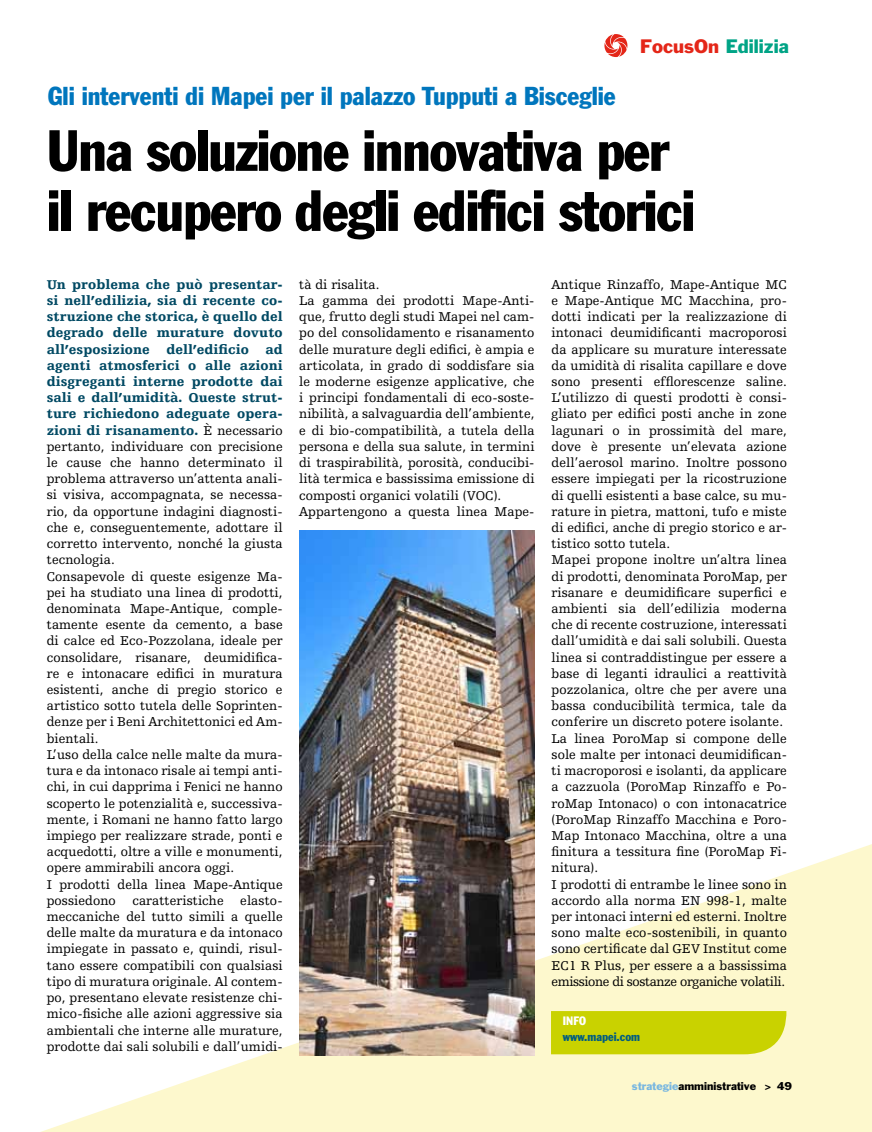
<style>
.page{position:relative;width:872px;height:1132px;background:#fff}
.page>*{position:absolute;margin:0;border:0;box-sizing:border-box;transform-origin:0 0}
.t1{font:condensed 57px/60px "Franklin Gothic";letter-spacing:-.02em;color:#000}
.t2{font:condensed 25.5px "Franklin Gothic";color:#0076bd}
.t3{font:18px "Franklin Gothic";color:#00a486}
.t4{font:13.5px/16.2px "Humanist Slabserif 712 BT";letter-spacing:.005em;color:#000}
.t5{font:condensed 12px "Franklin Gothic";color:#005d80}
.t6{font:condensed 12px "Franklin Gothic";color:#fff}
.t7{font:10.5px "Franklin Gothic";color:#000}
.s1{color:#e42618}
.s2{font-weight:900;color:#004963}
.s3{color:#79b7e0}
</style>
<div class="page">
<svg style="left:604px;top:34px;width:24px;height:23px"></svg>
<svg style="left:44px;top:843px;width:828px;height:288px;fill:#fdf8cd"></svg>
<svg style="left:551px;top:1010px;width:235px;height:43px;background:#cbd30a"></svg>
<img style="left:299px;top:530px;width:235px;height:524px">
<h2 class="t2" style="left:48px;top:81px;width:569px">Gli interventi di Mapei per il palazzo Tupputi a Bisceglie</h2>
<h3 class="t3" style="left:640px;top:34px;width:150px"><span class="s1">FocusOn</span> Edilizia</h3>
<h1 class="t1" style="left:47px;top:120px;width:650px">Una soluzione innovativa per il recupero degli edifici storici</h1>
<p class="t4" style="left:47px;top:276px;width:237px"><span class="s2">Un problema che può presentar&shy;si nell’edilizia, sia di recente co&shy;struzione che storica, è quello del degrado delle murature dovuto all’esposizione dell’edificio ad agenti atmosferici o alle azioni disgreganti interne prodotte dai sali e dall’umidità. Queste strut&shy;ture richiedono adeguate opera&shy;zioni di risanamento.</span> È necessario pertanto, individuare con precisione le cause che hanno determinato il problema attraverso un’attenta anali&shy;si visiva, accompagnata, se necessa&shy;rio, da opportune indagini diagnosti&shy;che e, conseguentemente, adottare il corretto intervento, nonché la giusta tecnologia.<br>Consapevole di queste esigenze Ma&shy;pei ha studiato una linea di prodotti, denominata Mape-Antique, comple&shy;tamente esente da cemento, a base di calce ed Eco-Pozzolana, ideale per consolidare, risanare, deumidifica&shy;re e intonacare edifici in muratura esistenti, anche di pregio storico e artistico sotto tutela delle Soprinten&shy;denze per i Beni Architettonici ed Am&shy;bientali.<br>L’uso della calce nelle malte da mura&shy;tura e da intonaco risale ai tempi anti&shy;chi, in cui dapprima i Fenici ne hanno scoperto le potenzialità e, successiva&shy;mente, i Romani ne hanno fatto largo impiego per realizzare strade, ponti e acquedotti, oltre a ville e monumenti, opere ammirabili ancora oggi.<br>I prodotti della linea Mape-Antique possiedono caratteristiche elasto&shy;meccaniche del tutto simili a quelle delle malte da muratura e da intonaco impiegate in passato e, quindi, risul&shy;tano essere compatibili con qualsiasi tipo di muratura originale. Al contem&shy;po, presentano elevate resistenze chi&shy;mico-fisiche alle azioni aggressive sia ambientali che interne alle murature, prodotte dai sali solubili e dall’umidi-</p>
<p class="t4" style="left:299px;top:276px;width:237px">tà di risalita.<br>La gamma dei prodotti Mape-Anti&shy;que, frutto degli studi Mapei nel cam&shy;po del consolidamento e risanamento delle murature degli edifici, è ampia e articolata, in grado di soddisfare sia le moderne esigenze applicative, che i principi fondamentali di eco-soste&shy;nibilità, a salvaguardia dell’ambiente, e di bio-compatibilità, a tutela della persona e della sua salute, in termini di traspirabilità, porosità, conducibi&shy;lità termica e bassissima emissione di composti organici volatili (VOC).<br>Appartengono a questa linea Mape-</p>
<p class="t4" style="left:551px;top:276px;width:237px">Antique Rinzaffo, Mape-Antique MC e Mape-Antique MC Macchina, pro&shy;dotti indicati per la realizzazione di intonaci deumidificanti macroporosi da applicare su murature interessate da umidità di risalita capillare e dove sono presenti efflorescenze saline.<br>L’utilizzo di questi prodotti è consi&shy;gliato per edifici posti anche in zone lagunari o in prossimità del mare, dove è presente un’elevata azione dell’aerosol marino. Inoltre possono essere impiegati per la ricostruzione di quelli esistenti a base calce, su mu&shy;rature in pietra, mattoni, tufo e miste di edifici, anche di pregio storico e ar&shy;tistico sotto tutela.<br>Mapei propone inoltre un’altra linea di prodotti, denominata PoroMap, per risanare e deumidificare superfici e ambienti sia dell’edilizia moderna che di recente costruzione, interessati dall’umidità e dai sali solubili. Questa linea si contraddistingue per essere a base di leganti idraulici a reattività pozzolanica, oltre che per avere una bassa conducibilità termica, tale da conferire un discreto potere isolante.<br>La linea PoroMap si compone delle sole malte per intonaci deumidifican&shy;ti macroporosi e isolanti, da applicare a cazzuola (PoroMap Rinzaffo e Po&shy;roMap Intonaco) o con intonacatrice (PoroMap Rinzaffo Macchina e Poro-Map Intonaco Macchina, oltre a una finitura a tessitura fine (PoroMap Fi&shy;nitura).<br>I prodotti di entrambe le linee sono in accordo alla norma EN 998-1, malte per intonaci interni ed esterni. Inoltre sono malte eco-sostenibili, in quanto sono certificate dal GEV Institut come EC1 R Plus, per essere a a bassissima emissione di sostanze organiche volatili.</p>
<p class="t6" style="left:562px;top:1012px;width:25px">INFO</p>
<p class="t5" style="left:562px;top:1028px;width:79px">www.mapei.com</p>
<p class="t7" style="left:632px;top:1079px;width:162px"><span class="s3">strategie</span>amministrative &gt; 49</p>
</div>
